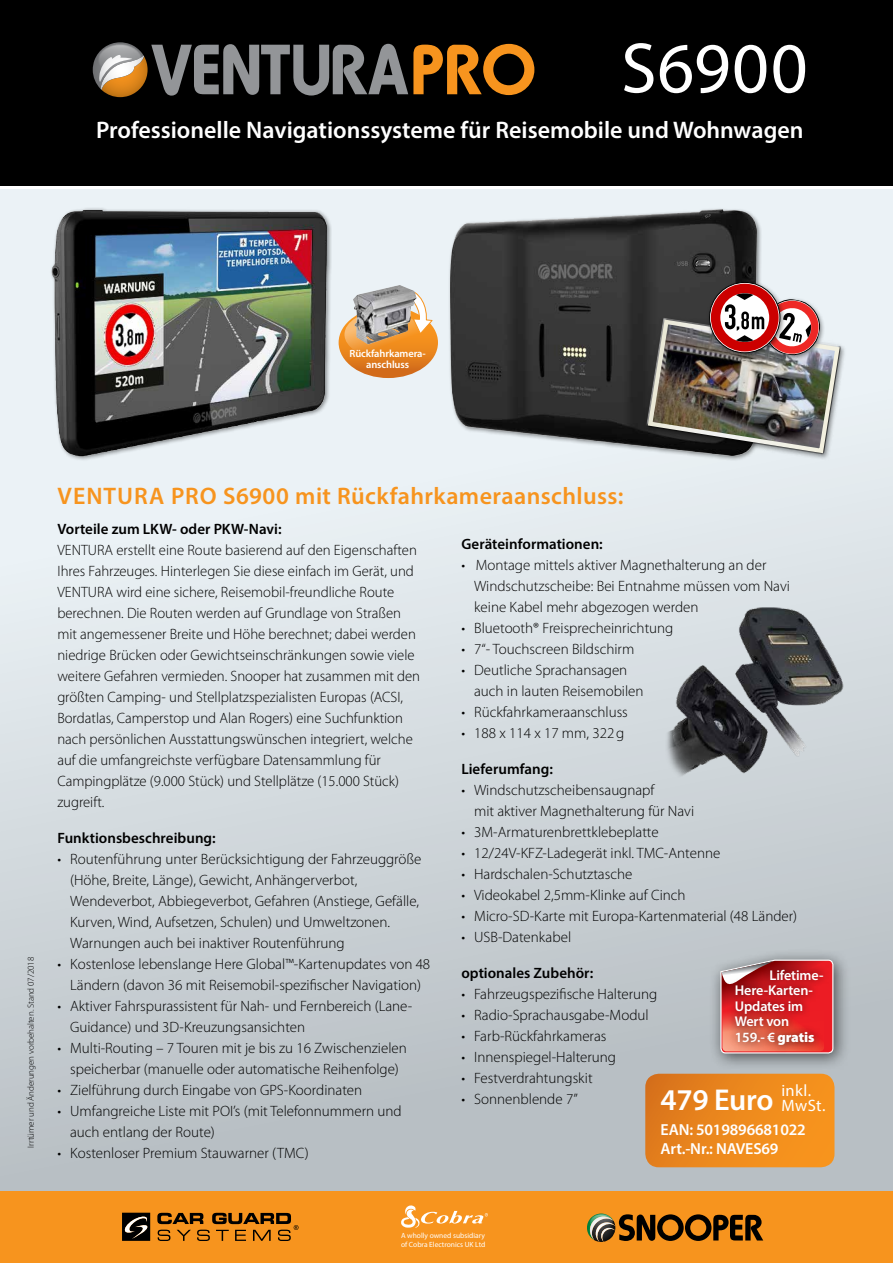
<style>
.page{position:relative;width:893px;height:1263px;background:#fff}
.page>*{position:absolute;margin:0;border:0;box-sizing:border-box;transform-origin:0 0}
.t1{font:72px "Myriad Pro";letter-spacing:.015em;color:#fff}
.t2{font:600 30.3px "Myriad Pro";letter-spacing:-.01em;color:#fff}
.t3{font:600 24px "Myriad Pro";color:#fff}
.t4{font:600 24px "Myriad Pro";letter-spacing:.015em;color:#f7941e}
.t5{font:16.5px/15px "Myriad Pro";letter-spacing:.025em;color:#fff}
.t6{font:600 16.05px "Myriad Pro";letter-spacing:-.01em;color:#fff}
.t7{font:300 15px/21px "Myriad Pro";color:#000}
.t8{font:600 15px "Myriad Pro";color:#000}
.t9{font:600 14.1px/15.6px "Myriad Pro";letter-spacing:-.01em;color:#fff}
.t10{font:600 10.5px/11.7px "Myriad Pro";letter-spacing:-.01em;color:#fff;text-align:center}
.t11{font:300 9px "Myriad Pro";letter-spacing:-.01em;color:#000}
.t12{font:7.5px/9px "Myriad Pro";color:#fff}
.s1{font-weight:900}
</style>
<div class="page">
<div style="left:0;top:189px;width:893px;height:1002px;background:linear-gradient(to bottom,#f6fdff,#b8bec3)"></div>
<div style="left:0;top:1191px;width:893px;height:72px;background:#f7941e"></div>
<svg style="left:587px;top:1213px;width:176px;height:29px"></svg>
<svg style="left:157px;top:1213px;width:141px;height:28px"></svg>
<svg style="left:122px;top:1213px;width:28px;height:28px"></svg>
<svg style="left:401px;top:1205px;width:87px;height:23px"></svg>
<div style="left:0;top:0;width:893px;height:186px;background:#000"></div>
<svg style="left:93px;top:42px;width:441px;height:55px"></svg>
<div style="left:448px;top:207px;width:315px;height:254px;background:#000;opacity:.5"></div>
<img style="left:450px;top:209px;width:307px;height:246px">
<div style="left:643px;top:315px;width:204px;height:146px;background:#000;opacity:.45"></div>
<div style="left:706px;top:279px;width:80px;height:80px;background:#000;opacity:.45"></div>
<div style="left:711px;top:284px;width:68px;height:67px;border:9px solid #c00;border-radius:50%"></div>
<img style="left:645px;top:293px;width:197px;height:163px">
<img style="left:45px;top:204px;width:292px;height:258px">
<svg style="left:339px;top:292px;width:99px;height:86px;background:#e8ac70"></svg>
<img style="left:353px;top:285px;width:63px;height:59px">
<img style="left:658px;top:580px;width:188px;height:230px">
<div style="left:709px;top:948px;width:141px;height:123px;background:#000;opacity:.6"></div>
<svg style="left:720px;top:959px;width:114px;height:95px"></svg>
<div style="left:727px;top:960px;width:104px;height:93px;background:#000;opacity:.75"></div>
<svg style="left:645px;top:1074px;width:189px;height:93px;background:#eb881e"></svg>
<h1 class="t1" style="left:621px;top:24px;width:188px">S6900</h1>
<h3 class="t3" style="left:96px;top:114px;width:709px">Professionelle Navigationssysteme für Reisemobile und Wohnwagen</h3>
<p class="t10" style="left:349px;top:347px;width:78px">Rückfahrkamera&shy;anschluss</p>
<p class="t11" style="left:26px;top:1148px;width:192px;rotate:-90deg">Irrtümer und Änderungen vorbehalten. Stand 07/2018</p>
<h3 class="t4" style="left:58px;top:481px;width:567px">VENTURA PRO S6900 mit Rückfahrkameraanschluss:</h3>
<p class="t8" style="left:57px;top:519px;width:226px">Vorteile zum LKW- oder PKW-Navi:</p>
<p class="t7" style="left:57px;top:539px;width:364px">VENTURA erstellt eine Route basierend auf den Eigenschaften Ihres Fahrzeuges. Hinterlegen Sie diese einfach im Gerät, und VENTURA wird eine sichere, Reisemobil-freundliche Route berechnen. Die Routen werden auf Grundlage von Straßen mit angemessener Breite und Höhe berechnet; dabei werden niedrige Brücken oder Gewichtseinschränkungen sowie viele weitere Gefahren vermieden. Snooper hat zusammen mit den größten Camping- und Stellplatzspezialisten Europas (ACSI, Bordatlas, Camperstop und Alan Rogers) eine Suchfunktion nach persönlichen Ausstattungswünschen integriert, welche auf die umfangreichste verfügbare Datensammlung für Campingplätze (9.000 Stück) und Stellplätze (15.000 Stück) zugreift.</p>
<p class="t8" style="left:57px;top:828px;width:160px">Funktionsbeschreibung:</p>
<p class="t7" style="left:70px;top:848px;width:353px;text-indent:-13px">• Routenführung unter Berücksichtigung der Fahrzeuggröße (Höhe, Breite, Länge), Gewicht, Anhängerverbot, Wendeverbot, Abbiegeverbot, Gefahren (Anstiege, Gefälle, Kurven, Wind, Aufsetzen, Schulen) und Umweltzonen.<br>Warnungen auch bei inaktiver Routenführung</p>
<p class="t7" style="left:57px;top:953px;width:374px;text-align:center">• Kostenlose lebenslange Here Global™-Kartenupdates von 48<br>Ländern (davon 36 mit Reisemobil-spezifischer Navigation)</p>
<p class="t7" style="left:70px;top:995px;width:344px;text-indent:-13px">• Aktiver Fahrspurassistent für Nah- und Fernbereich (Lane-<br>Guidance) und 3D-Kreuzungsansichten</p>
<p class="t7" style="left:57px;top:1037px;width:351px;text-align:center">• Multi-Routing – 7 Touren mit je bis zu 16 Zwischenzielen speicherbar (manuelle oder automatische Reihenfolge)</p>
<p class="t7" style="left:57px;top:1079px;width:306px">• Zielführung durch Eingabe von GPS-Koordinaten</p>
<p class="t7" style="left:70px;top:1100px;width:333px;text-indent:-13px">• Umfangreiche Liste mit POI’s (mit Telefonnummern und auch entlang der Route)</p>
<p class="t7" style="left:57px;top:1142px;width:253px">• Kostenloser Premium Stauwarner (TMC)</p>
<p class="t8" style="left:461px;top:534px;width:143px">Geräteinformationen:</p>
<p class="t7" style="left:474px;top:554px;width:317px;text-indent:-13px">• Montage mittels aktiver Magnethalterung an der<br>Windschutzscheibe: Bei Entnahme müssen vom Navi keine Kabel mehr abgezogen werden</p>
<p class="t7" style="left:461px;top:617px;width:214px">• Bluetooth® Freisprecheinrichtung</p>
<p class="t7" style="left:461px;top:638px;width:174px">• 7“- Touchscreen Bildschirm</p>
<p class="t7" style="left:474px;top:659px;width:171px;text-indent:-13px">• Deutliche Sprachansagen auch in lauten Reisemobilen</p>
<p class="t7" style="left:461px;top:701px;width:168px">• Rückfahrkameraanschluss</p>
<p class="t7" style="left:461px;top:722px;width:165px">• 188 x 114 x 17 mm, 322g</p>
<p class="t8" style="left:461px;top:759px;width:93px">Lieferumfang:</p>
<p class="t7" style="left:474px;top:779px;width:222px;text-indent:-13px">• Windschutzscheibensaugnapf<br>mit aktiver Magnethalterung für Navi</p>
<p class="t7" style="left:461px;top:821px;width:199px">• 3M-Armaturenbrettklebeplatte</p>
<p class="t7" style="left:461px;top:842px;width:261px">• 12/24V-KFZ-Ladegerät inkl. TMC-Antenne</p>
<p class="t7" style="left:461px;top:863px;width:172px">• Hardschalen-Schutztasche</p>
<p class="t7" style="left:461px;top:884px;width:226px">• Videokabel 2,5mm-Klinke auf Cinch</p>
<p class="t7" style="left:461px;top:905px;width:337px">• Micro-SD-Karte mit Europa-Kartenmaterial (48 Länder)</p>
<p class="t7" style="left:461px;top:926px;width:111px">• USB-Datenkabel</p>
<p class="t8" style="left:461px;top:963px;width:133px">optionales Zubehör:</p>
<p class="t7" style="left:461px;top:983px;width:198px">• Fahrzeugspezifische Halterung</p>
<p class="t7" style="left:461px;top:1004px;width:189px">• Radio-Sprachausgabe-Modul</p>
<p class="t7" style="left:461px;top:1025px;width:147px">• Farb-Rückfahrkameras</p>
<p class="t7" style="left:461px;top:1046px;width:156px">• Innenspiegel-Halterung</p>
<p class="t7" style="left:461px;top:1067px;width:133px">• Festverdrahtungskit</p>
<p class="t7" style="left:461px;top:1088px;width:118px">• Sonnenblende 7”</p>
<p class="t9" style="left:735px;top:967px;width:90px;text-indent:35px">Lifetime-<br>Here-Karten-<br>Updates im<br>Wert von<br>159.- € <span class="s1">gratis</span></p>
<h2 class="t2" style="left:661px;top:1081px;width:114px">479 Euro</h2>
<p class="t5" style="left:781px;top:1082px;width:46px">inkl.<br>MwSt.</p>
<p class="t6" style="left:661px;top:1119px;width:147px">EAN: 5019896681022</p>
<p class="t6" style="left:661px;top:1139px;width:119px">Art.-Nr.: NAVES69</p>
<p class="t12" style="left:401px;top:1231px;width:86px">A wholly owned subsidiary of Cobra Electronics UK Ltd</p>
</div>
